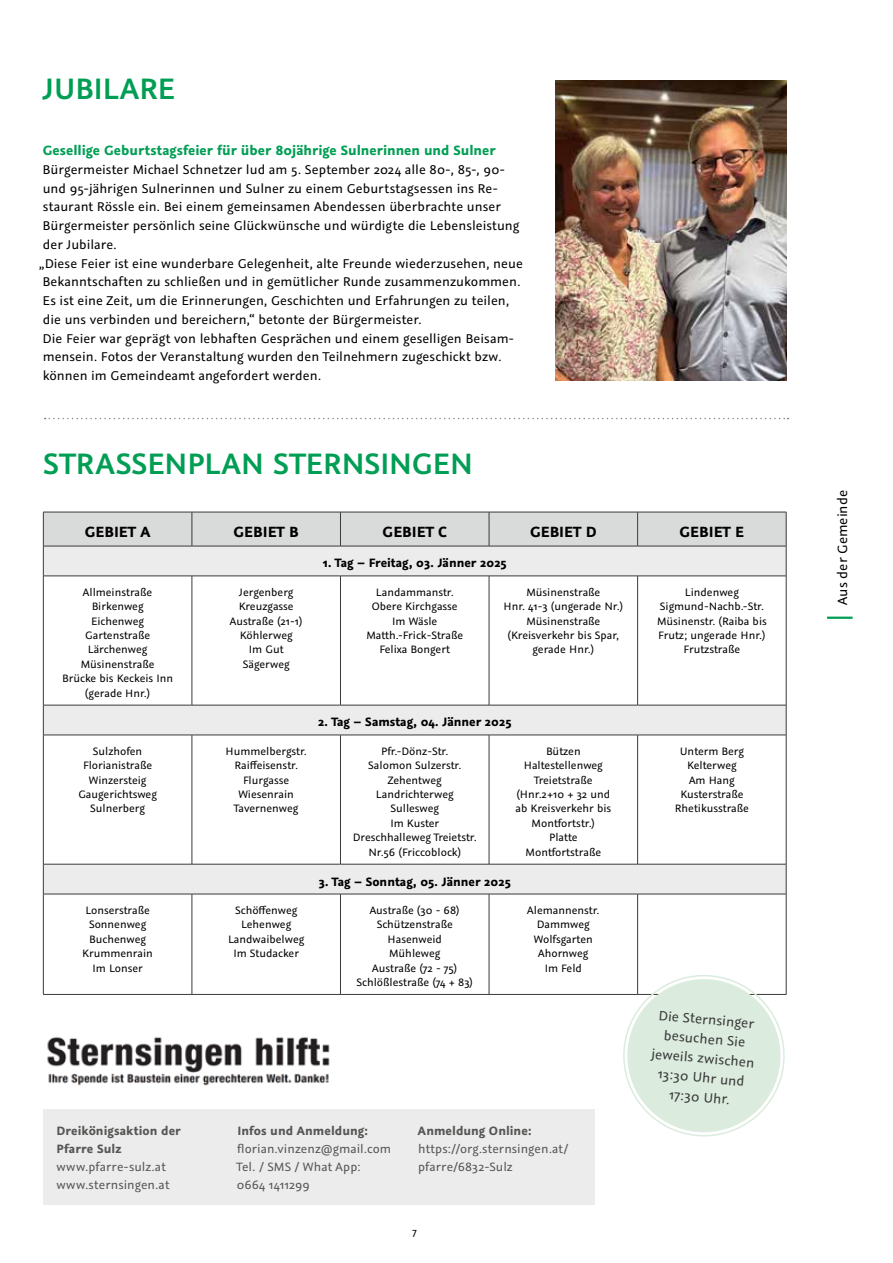
<style>
.page{position:relative;width:893px;height:1263px;background:#fff}
.page>*{position:absolute;margin:0;border:0;box-sizing:border-box;transform-origin:0 0}
.t1{font:600 33px "Graublau Sans";letter-spacing:-.01em;color:#009e54}
.t2{font:700 16.5px "Graublau Sans";color:#000}
.t3{font:700 15px "Graublau Sans";color:#009e54}
.t4{font:15px/19.5px "Graublau Sans";color:#3a3a39;text-align:center}
.t5{font:15px "Graublau Sans";color:#000}
.t6{font:14.25px/18.8px "Graublau Sans";letter-spacing:.005em;color:#000}
.t7{font:13.5px/18px "Graublau Sans";letter-spacing:.005em;color:#565655}
.t8{font:700 13.5px "Graublau Sans";color:#000}
.t9{font:700 13.5px/18px "Graublau Sans";letter-spacing:.005em;color:#565655}
.t10{font:12px/14.4px "Graublau Sans";color:#000;text-align:center}
.t11{font:11.25px "Graublau Sans";color:#000}
</style>
<div class="page">
<hr style="left:827px;top:617px;width:26px;height:2px;background:#009e54">
<div style="left:44px;top:513px;width:742px;height:33px;background:#d9dada"></div>
<svg style="left:44px;top:547px;width:742px;height:347px"></svg>
<hr style="left:43px;top:512px;width:149px;height:1px;background:#3a3a39">
<hr style="left:43px;top:512px;width:1px;height:34px;background:#3a3a39">
<hr style="left:192px;top:512px;width:148px;height:1px;background:#3a3a39">
<hr style="left:192px;top:512px;width:1px;height:34px;background:#3a3a39">
<hr style="left:340px;top:512px;width:149px;height:1px;background:#3a3a39">
<hr style="left:340px;top:512px;width:1px;height:34px;background:#3a3a39">
<hr style="left:489px;top:512px;width:149px;height:1px;background:#3a3a39">
<hr style="left:489px;top:512px;width:1px;height:34px;background:#3a3a39">
<hr style="left:638px;top:512px;width:148px;height:1px;background:#3a3a39">
<hr style="left:637px;top:512px;width:1px;height:34px;background:#3a3a39">
<hr style="left:786px;top:512px;width:1px;height:34px;background:#3a3a39">
<hr style="left:43px;top:546px;width:149px;height:1px;background:#3a3a39">
<hr style="left:43px;top:546px;width:1px;height:30px;background:#3a3a39">
<hr style="left:192px;top:546px;width:148px;height:1px;background:#3a3a39">
<hr style="left:340px;top:546px;width:149px;height:1px;background:#3a3a39">
<hr style="left:489px;top:546px;width:149px;height:1px;background:#3a3a39">
<hr style="left:638px;top:546px;width:148px;height:1px;background:#3a3a39">
<hr style="left:786px;top:546px;width:1px;height:30px;background:#3a3a39">
<hr style="left:43px;top:576px;width:149px;height:1px;background:#3a3a39">
<hr style="left:43px;top:576px;width:1px;height:129px;background:#3a3a39">
<hr style="left:192px;top:576px;width:148px;height:1px;background:#3a3a39">
<hr style="left:192px;top:576px;width:1px;height:129px;background:#3a3a39">
<hr style="left:340px;top:576px;width:149px;height:1px;background:#3a3a39">
<hr style="left:340px;top:576px;width:1px;height:129px;background:#3a3a39">
<hr style="left:489px;top:576px;width:149px;height:1px;background:#3a3a39">
<hr style="left:489px;top:576px;width:1px;height:129px;background:#3a3a39">
<hr style="left:638px;top:576px;width:148px;height:1px;background:#3a3a39">
<hr style="left:637px;top:576px;width:1px;height:129px;background:#3a3a39">
<hr style="left:786px;top:576px;width:1px;height:129px;background:#3a3a39">
<hr style="left:43px;top:705px;width:149px;height:1px;background:#3a3a39">
<hr style="left:43px;top:705px;width:1px;height:30px;background:#3a3a39">
<hr style="left:192px;top:705px;width:148px;height:1px;background:#3a3a39">
<hr style="left:340px;top:705px;width:149px;height:1px;background:#3a3a39">
<hr style="left:489px;top:705px;width:149px;height:1px;background:#3a3a39">
<hr style="left:638px;top:705px;width:148px;height:1px;background:#3a3a39">
<hr style="left:786px;top:705px;width:1px;height:30px;background:#3a3a39">
<hr style="left:43px;top:735px;width:149px;height:1px;background:#3a3a39">
<hr style="left:43px;top:735px;width:1px;height:129px;background:#3a3a39">
<hr style="left:192px;top:735px;width:148px;height:1px;background:#3a3a39">
<hr style="left:192px;top:735px;width:1px;height:129px;background:#3a3a39">
<hr style="left:340px;top:735px;width:149px;height:1px;background:#3a3a39">
<hr style="left:340px;top:735px;width:1px;height:129px;background:#3a3a39">
<hr style="left:489px;top:735px;width:149px;height:1px;background:#3a3a39">
<hr style="left:489px;top:735px;width:1px;height:129px;background:#3a3a39">
<hr style="left:638px;top:735px;width:148px;height:1px;background:#3a3a39">
<hr style="left:637px;top:735px;width:1px;height:129px;background:#3a3a39">
<hr style="left:786px;top:735px;width:1px;height:129px;background:#3a3a39">
<hr style="left:43px;top:864px;width:149px;height:1px;background:#3a3a39">
<hr style="left:43px;top:864px;width:1px;height:30px;background:#3a3a39">
<hr style="left:192px;top:864px;width:148px;height:1px;background:#3a3a39">
<hr style="left:340px;top:864px;width:149px;height:1px;background:#3a3a39">
<hr style="left:489px;top:864px;width:149px;height:1px;background:#3a3a39">
<hr style="left:638px;top:864px;width:148px;height:1px;background:#3a3a39">
<hr style="left:786px;top:864px;width:1px;height:30px;background:#3a3a39">
<hr style="left:43px;top:894px;width:149px;height:1px;background:#3a3a39">
<hr style="left:43px;top:894px;width:1px;height:100px;background:#3a3a39">
<hr style="left:192px;top:894px;width:148px;height:1px;background:#3a3a39">
<hr style="left:192px;top:894px;width:1px;height:100px;background:#3a3a39">
<hr style="left:340px;top:894px;width:149px;height:1px;background:#3a3a39">
<hr style="left:340px;top:894px;width:1px;height:100px;background:#3a3a39">
<hr style="left:489px;top:894px;width:149px;height:1px;background:#3a3a39">
<hr style="left:489px;top:894px;width:1px;height:100px;background:#3a3a39">
<hr style="left:638px;top:894px;width:148px;height:1px;background:#3a3a39">
<hr style="left:637px;top:894px;width:1px;height:100px;background:#3a3a39">
<hr style="left:786px;top:894px;width:1px;height:100px;background:#3a3a39">
<hr style="left:43px;top:994px;width:149px;height:1px;background:#3a3a39">
<hr style="left:192px;top:994px;width:148px;height:1px;background:#3a3a39">
<hr style="left:340px;top:994px;width:149px;height:1px;background:#3a3a39">
<hr style="left:489px;top:994px;width:149px;height:1px;background:#3a3a39">
<img style="left:47px;top:1036px;width:283px;height:50px">
<div style="left:43px;top:1109px;width:551px;height:95px;background:#ececec"></div>
<svg style="left:619px;top:970px;width:168px;height:167px"></svg>
<svg style="left:45px;top:418px;width:743px;height:1px"></svg>
<img style="left:555px;top:81px;width:232px;height:299px">
<h1 class="t1" style="left:43px;top:69px;width:130px">JUBILARE</h1>
<p class="t3" style="left:43px;top:141px;width:454px">Gesellige Geburtstagsfeier für über 80jährige Sulnerinnen und Sulner</p>
<p class="t6" style="left:39px;top:160px;width:485px">Bürgermeister Michael Schnetzer lud am 5. September 2024 alle 80-, 85-, 90- und 95-jährigen Sulnerinnen und Sulner zu einem Geburtstagsessen ins Re&shy;staurant Rössle ein. Bei einem gemeinsamen Abendessen überbrachte unser Bürgermeister persönlich seine Glückwünsche und würdigte die Lebensleistung der Jubilare.<br>„Diese Feier ist eine wunderbare Gelegenheit, alte Freunde wiederzusehen, neue Bekanntschaften zu schließen und in gemütlicher Runde zusammenzukommen.<br>Es ist eine Zeit, um die Erinnerungen, Geschichten und Erfahrungen zu teilen, die uns verbinden und bereichern,“ betonte der Bürgermeister.<br>Die Feier war geprägt von lebhaften Gesprächen und einem geselligen Beisam&shy;mensein. Fotos der Veranstaltung wurden den Teilnehmern zugeschickt bzw. können im Gemeindeamt angefordert werden.</p>
<h1 class="t1" style="left:43px;top:444px;width:91px">STRASSEN</h1>
<h1 class="t1" style="left:187px;top:444px;width:172px">PLAN STERNSIN</h1>
<h1 class="t1" style="left:412px;top:444px;width:39px">GEN</h1>
<h2 class="t2" style="left:85px;top:521px;width:67px">GEBIET A</h2>
<h2 class="t2" style="left:234px;top:521px;width:67px">GEBIET B</h2>
<h2 class="t2" style="left:383px;top:521px;width:66px">GEBIET C</h2>
<h2 class="t2" style="left:530px;top:521px;width:68px">GEBIET D</h2>
<h2 class="t2" style="left:680px;top:521px;width:66px">GEBIET E</h2>
<p class="t8" style="left:323px;top:555px;width:185px">1. Tag – Freitag, 03. Jänner 2025</p>
<p class="t10" style="left:62px;top:585px;width:113px">Allmeinstraße<br>Birkenweg<br>Eichenweg<br>Gartenstraße<br>Lärchenweg<br>Müsinenstraße<br>Brücke bis Keckeis Inn (gerade Hnr.)</p>
<p class="t10" style="left:230px;top:585px;width:74px">Jergenberg<br>Kreuzgasse<br>Austraße (21-1)<br>Köhlerweg<br>Im Gut<br>Sägerweg</p>
<p class="t10" style="left:366px;top:585px;width:98px">Landammanstr.<br>Obere Kirchgasse<br>Im Wäsle<br>Matth.-Frick-Straße<br>Felixa Bongert</p>
<p class="t10" style="left:504px;top:585px;width:121px">Müsinenstraße<br>Hnr. 41-3 (ungerade Nr.)<br>Müsinenstraße (Kreisverkehr bis Spar, gerade Hnr.)</p>
<p class="t10" style="left:657px;top:585px;width:111px">Lindenweg<br>Sigmund-Nachb.-Str.<br>Müsinenstr. (Raiba bis<br>Frutz; ungerade Hnr.)<br>Frutzstraße</p>
<p class="t8" style="left:318px;top:714px;width:195px">2. Tag – Samstag, 04. Jänner 2025</p>
<p class="t10" style="left:78px;top:744px;width:80px">Sulzhofen<br>Florianistraße<br>Winzersteig<br>Gaugerichtsweg<br>Sulnerberg</p>
<p class="t10" style="left:225px;top:744px;width:83px">Hummelbergstr.<br>Raiffeisenstr.<br>Flurgasse<br>Wiesenrain<br>Tavernenweg</p>
<p class="t10" style="left:353px;top:744px;width:125px">Pfr.-Dönz-Str.<br>Salomon Sulzerstr.<br>Zehentweg<br>Landrichterweg<br>Sullesweg<br>Im Kuster<br>Dreschhalleweg Treietstr.<br>Nr.56 (Friccoblock)</p>
<p class="t10" style="left:515px;top:744px;width:97px">Bützen<br>Haltestellenweg<br>Treietstraße (Hnr.2+10 + 32 und ab Kreisverkehr bis<br>Montfortstr.)<br>Platte<br>Montfortstraße</p>
<p class="t10" style="left:675px;top:744px;width:76px">Unterm Berg<br>Kelterweg<br>Am Hang<br>Kusterstraße<br>Rhetikusstraße</p>
<p class="t8" style="left:319px;top:873px;width:194px">3. Tag – Sonntag, 05. Jänner 2025</p>
<p class="t10" style="left:82px;top:903px;width:72px">Lonserstraße<br>Sonnenweg<br>Buchenweg<br>Krummenrain<br>Im Lonser</p>
<p class="t10" style="left:228px;top:903px;width:78px">Schöffenweg<br>Lehenweg<br>Landwaibelweg<br>Im Studacker</p>
<p class="t10" style="left:356px;top:903px;width:118px">Austraße (30 - 68)<br>Schützenstraße<br>Hasenweid<br>Mühleweg<br>Austraße (72 - 75)<br>Schlößlestraße (74 + 83)</p>
<p class="t10" style="left:527px;top:903px;width:74px">Alemannenstr.<br>Dammweg<br>Wolfsgarten<br>Ahornweg<br>Im Feld</p>
<p class="t9" style="left:57px;top:1122px;width:126px">Dreikönigsaktion der<br>Pfarre Sulz</p>
<p class="t7" style="left:56px;top:1158px;width:114px">www.pfarre-sulz.at www.sternsingen.at</p>
<p class="t9" style="left:237px;top:1122px;width:132px">Infos und Anmeldung:</p>
<p class="t7" style="left:236px;top:1140px;width:156px">florian.vinzenz@gmail.com<br>Tel. / SMS / What App:<br>0664 1411299</p>
<p class="t9" style="left:418px;top:1122px;width:115px">Anmeldung Online:</p>
<p class="t7" style="left:418px;top:1140px;width:152px">https://org.sternsingen.at/ pfarre/6832-Sulz</p>
<p class="t11" style="left:412px;top:1224px;width:6px">7</p>
<p class="t4" style="left:656px;top:1005px;width:105px;rotate:5deg">Die Sternsinger besuchen Sie jeweils zwischen<br>13:30 Uhr und<br>17:30 Uhr.</p>
<p class="t5" style="left:834px;top:605px;width:116px;rotate:-90deg">Aus der Gemeinde</p>
</div>
